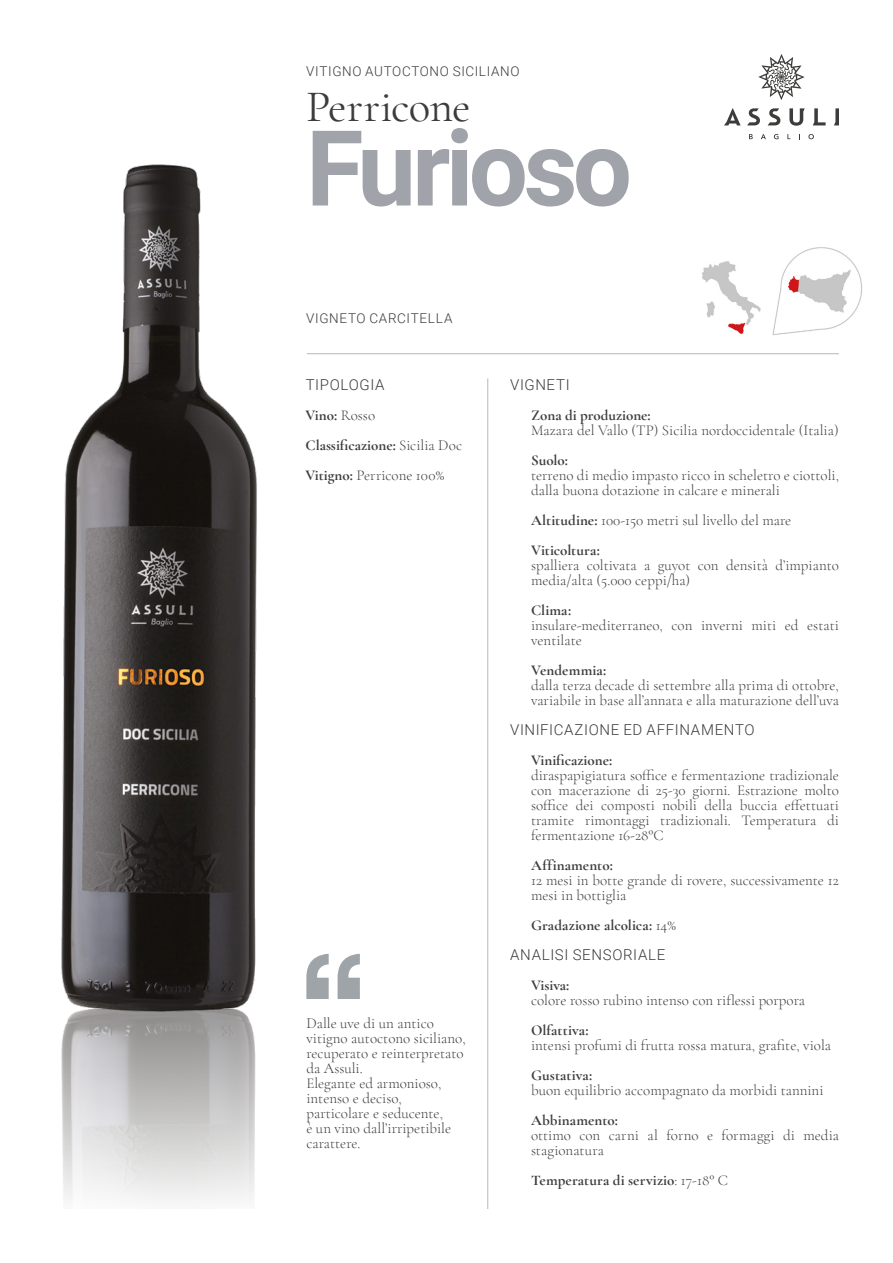
<style>
.page{position:relative;width:893px;height:1263px;background:#fff}
.page>*{position:absolute;margin:0;border:0;box-sizing:border-box;transform-origin:0 0}
.t1{font:700 105px "Roboto";letter-spacing:-.045em;color:#a0a3a9}
.t2{font:45px "Cormorant Garamond";letter-spacing:-.015em;color:#3c3c3b}
.SUB{font:300 15px/15px "Cormorant Garamond";color:#3c3c3b}
.SUB-2{font:700 15px "Cormorant Garamond";color:#3c3c3b}
.SUB-3{font:300 15px "Roboto";letter-spacing:.045em;color:#3c3c3b}
.TXT{font:700 15px "Cormorant Garamond";letter-spacing:.01em;color:#3c3c3b}
.SUB-4{font:300 13.5px "Roboto";letter-spacing:.05em;color:#3c3c3b}
.s1{font-weight:300}
.s2{font-weight:700}
</style>
<div class="page">
<svg style="left:758px;top:54px;width:46px;height:46px"></svg>
<svg style="left:789px;top:108px;width:16px;height:18px"></svg>
<svg style="left:813px;top:108px;width:13px;height:17px"></svg>
<svg style="left:724px;top:108px;width:17px;height:17px"></svg>
<svg style="left:834px;top:108px;width:5px;height:17px"></svg>
<svg style="left:768px;top:108px;width:12px;height:17px"></svg>
<svg style="left:747px;top:108px;width:13px;height:17px"></svg>
<svg style="left:749px;top:134px;width:4px;height:5px"></svg>
<svg style="left:761px;top:134px;width:5px;height:5px"></svg>
<svg style="left:774px;top:134px;width:4px;height:5px"></svg>
<svg style="left:808px;top:134px;width:6px;height:5px"></svg>
<hr style="left:307px;top:353px;width:532px;height:1px;background:#c0b1c8">
<hr style="left:487px;top:378px;width:1px;height:831px;background:#c0b1c8">
<svg style="left:306px;top:954px;width:54px;height:45px"></svg>
<img style="left:61px;top:164px;width:196px;height:846px">
<img style="left:61px;top:1010px;width:195px;height:191px">
<img style="left:702px;top:247px;width:160px;height:88px">
<p class="SUB-4" style="left:306px;top:61px;width:215px">VITIGNO AUTOCTONO SICILIANO</p>
<p class="t2" style="left:306px;top:79px;width:166px">Perricone</p>
<p class="t1" style="left:306px;top:95px;width:328px">Furioso</p>
<p class="SUB-4" style="left:306px;top:309px;width:148px">VIGNETO CARCITELLA</p>
<p class="SUB-3" style="left:306px;top:374px;width:80px">TIPOLOGIA</p>
<p class="SUB-2" style="left:305px;top:406px;width:71px">Vino: <span class="s1">Rosso</span></p>
<p class="SUB-2" style="left:305px;top:436px;width:158px">Classificazione: <span class="s1">Sicilia Doc</span></p>
<p class="SUB" style="left:305px;top:467px;width:141px"><span class="s2">Vitigno:</span> Perricone 100%</p>
<p class="SUB" style="left:306px;top:1015px;width:161px">Dalle uve di un antico vitigno autoctono siciliano, recuperato e reinterpretato da Assuli.</p>
<p class="SUB" style="left:306px;top:1075px;width:146px">Elegante ed armonioso, intenso e deciso, particolare e seducente, è un vino dall’irripetibile carattere.</p>
<p class="SUB-3" style="left:510px;top:374px;width:61px">VIGNETI</p>
<p class="SUB-2" style="left:531px;top:406px;width:121px">Zona di produzione:</p>
<p class="SUB" style="left:531px;top:422px;width:309px">Mazara del Vallo (TP) Sicilia nordoccidentale (Italia)</p>
<p class="SUB-2" style="left:531px;top:451px;width:39px">Suolo:</p>
<p class="SUB" style="left:531px;top:467px;width:309px">terreno di medio impasto ricco in scheletro e ciottoli, dalla buona dotazione in calcare e minerali</p>
<p class="SUB" style="left:531px;top:512px;width:262px"><span class="s2">Altitudine:</span> 100-150 metri sul livello del mare</p>
<p class="SUB-2" style="left:531px;top:541px;width:70px">Viticoltura:</p>
<p class="SUB" style="left:531px;top:557px;width:309px">spalliera coltivata a guyot con densità d’impianto media/alta (5.000 ceppi/ha)</p>
<p class="SUB-2" style="left:531px;top:601px;width:42px">Clima:</p>
<p class="SUB" style="left:531px;top:617px;width:309px">insulare-mediterraneo, con inverni miti ed estati ventilate</p>
<p class="TXT" style="left:531px;top:661px;width:77px">Vendemmia:</p>
<p class="SUB" style="left:531px;top:677px;width:309px">dalla terza decade di settembre alla prima di ottobre, variabile in base all’annata e alla maturazione dell’uva</p>
<p class="SUB-3" style="left:510px;top:719px;width:246px">VINIFICAZIONE ED AFFINAMENTO</p>
<p class="SUB-2" style="left:531px;top:751px;width:83px">Vinificazione:</p>
<p class="SUB" style="left:531px;top:767px;width:309px;text-align:justify">diraspapigiatura soffice e fermentazione tradizionale con macerazione di 25-30 giorni. Estrazione molto soffice dei composti nobili della buccia effettuati tramite rimontaggi tradizionali. Temperatura di fermentazione 16-28°C</p>
<p class="SUB-2" style="left:531px;top:856px;width:83px">Affinamento:</p>
<p class="SUB" style="left:531px;top:872px;width:309px">12 mesi in botte grande di rovere, successivamente 12 mesi in bottiglia</p>
<p class="SUB-2" style="left:531px;top:916px;width:146px">Gradazione alcolica: <span class="s1">14%</span></p>
<p class="SUB-3" style="left:510px;top:944px;width:157px">ANALISI SENSORIALE</p>
<p class="SUB-2" style="left:531px;top:976px;width:40px">Visiva:</p>
<p class="SUB" style="left:531px;top:992px;width:276px">colore rosso rubino intenso con riflessi porpora</p>
<p class="SUB-2" style="left:531px;top:1021px;width:59px">Olfattiva:</p>
<p class="SUB" style="left:531px;top:1037px;width:302px">intensi profumi di frutta rossa matura, grafite, viola</p>
<p class="SUB-2" style="left:531px;top:1066px;width:63px">Gustativa:</p>
<p class="SUB" style="left:531px;top:1082px;width:294px">buon equilibrio accompagnato da morbidi tannini</p>
<p class="SUB-2" style="left:531px;top:1111px;width:88px">Abbinamento:</p>
<p class="SUB" style="left:531px;top:1127px;width:309px">ottimo con carni al forno e formaggi di media stagionatura</p>
<p class="SUB-2" style="left:531px;top:1171px;width:199px">Temperatura di servizio<span class="s1">: 17-18° C</span></p>
</div>
